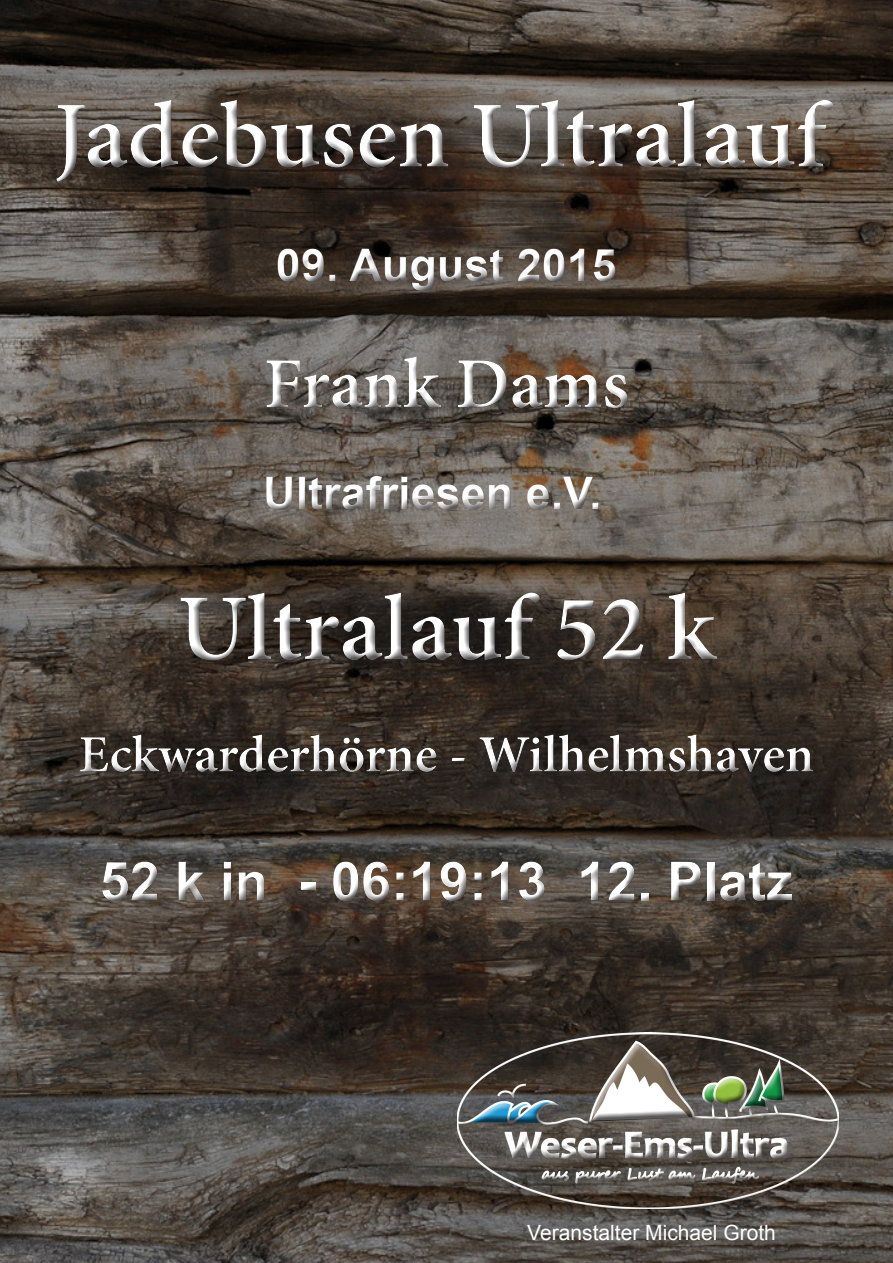
<style>
.page{position:relative;width:893px;height:1263px;background:#fff}
.page>*{position:absolute;margin:0;border:0;box-sizing:border-box;transform-origin:0 0}
.t1{font:600 94.5px "Minion Pro";color:#fff}
.t2{font:600 72px "Minion Pro";letter-spacing:-.005em;color:#fff}
.t3{font:700 54px "Arial";color:#fff}
.t4{font:600 52.5px "Minion Pro";color:#fff}
.t5{font:700 45px "Arial";color:#fff}
.t6{font:21px "Arial";color:#fff}
</style>
<div class="page">
<img style="left:0;top:0;width:893px;height:1263px">
<div style="left:267px;top:237px;width:356px;height:56px;background:#fff;opacity:.75"></div>
<div style="left:271px;top:242px;width:356px;height:59px;background:#231f20;opacity:.75"></div>
<div style="left:256px;top:465px;width:352px;height:47px;background:#fff;opacity:.75"></div>
<div style="left:259px;top:469px;width:351px;height:51px;background:#231f20;opacity:.75"></div>
<div style="left:457px;top:1034px;width:382px;height:175px;background:#231f20;opacity:.75"></div>
<div style="left:92px;top:851px;width:708px;height:56px;background:#fff;opacity:.75"></div>
<div style="left:95px;top:854px;width:708px;height:58px;background:#231f20;opacity:.75"></div>
<div style="left:46px;top:89px;width:796px;height:100px;background:#fff;opacity:.75"></div>
<div style="left:48px;top:93px;width:796px;height:100px;background:#231f20;opacity:.75"></div>
<div style="left:170px;top:581px;width:556px;height:86px;background:#fff;opacity:.75"></div>
<div style="left:172px;top:585px;width:557px;height:86px;background:#231f20;opacity:.75"></div>
<div style="left:70px;top:724px;width:752px;height:55px;background:#fff;opacity:.75"></div>
<div style="left:71px;top:727px;width:753px;height:56px;background:#231f20;opacity:.75"></div>
<div style="left:255px;top:346px;width:378px;height:69px;background:#fff;opacity:.75"></div>
<div style="left:257px;top:349px;width:381px;height:70px;background:#231f20;opacity:.75"></div>
<p class="t1" style="left:54px;top:71px;width:773px">Jadebusen Ultralauf</p>
<p class="t5" style="left:276px;top:235px;width:342px">09. August 2015</p>
<p class="t2" style="left:264px;top:334px;width:367px">Frank Dams</p>
<p class="t5" style="left:263px;top:463px;width:340px">Ultrafriesen e.V.</p>
<p class="t1" style="left:178px;top:564px;width:539px">Ultralauf 52 k</p>
<p class="t4" style="left:79px;top:718px;width:737px">Eckwarderhörne - Wilhelmshaven</p>
<p class="t3" style="left:100px;top:845px;width:695px">52 k in - 06:19:13 12. Platz</p>
<p class="t6" style="left:527px;top:1219px;width:250px">Veranstalter Michael Groth</p>
</div>
